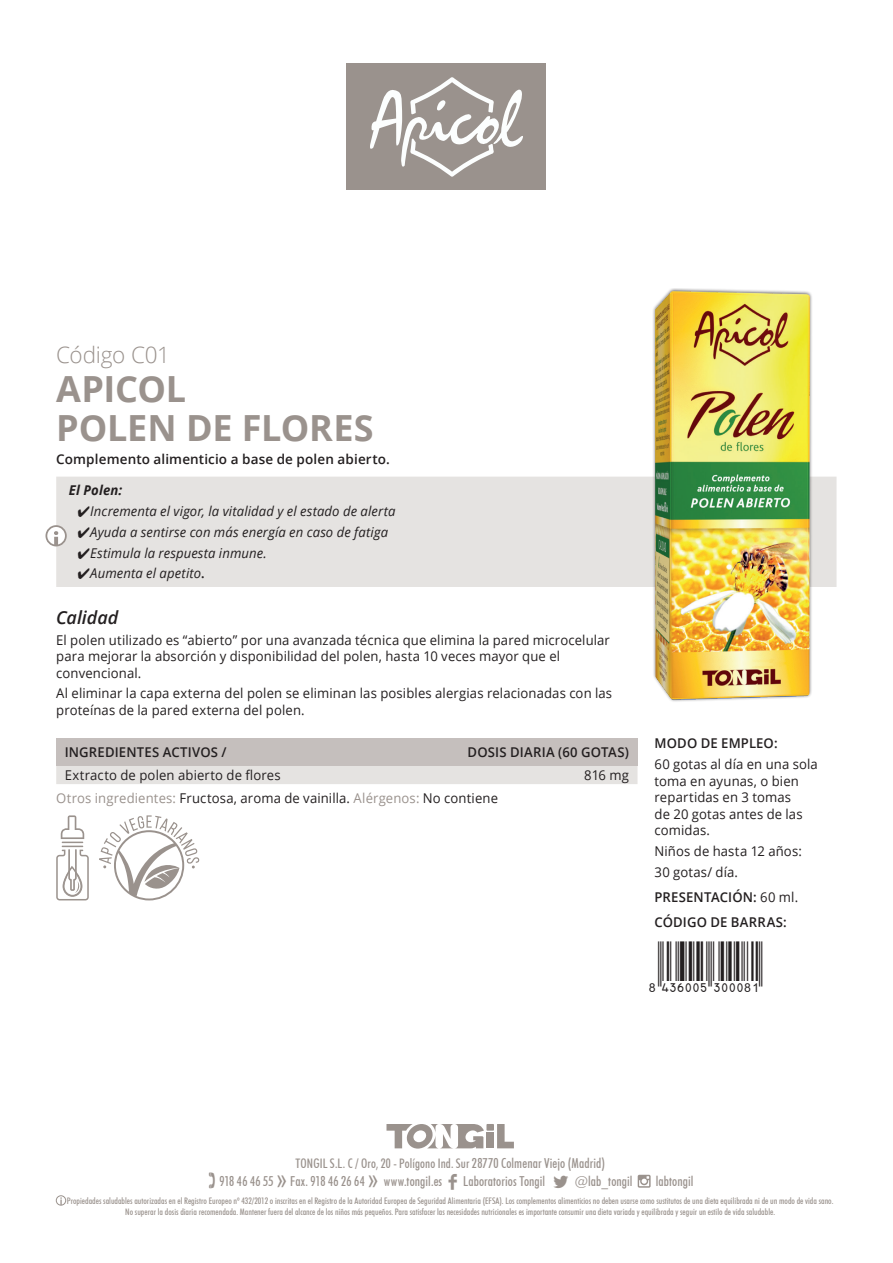
<style>
.page{position:relative;width:893px;height:1263px;background:#fff}
.page>*{position:absolute;margin:0;border:0;box-sizing:border-box;transform-origin:0 0}
.t1{font:700 36px/39px "Open Sans";letter-spacing:-.005em;color:#9a928d}
.t2{font:300 22.5px "Open Sans";letter-spacing:-.015em;color:#9a928d}
.t3{font:italic 600 18px "Open Sans";color:#231f20}
.t4{font:500 condensed 13.65px "Futura BT";letter-spacing:.01em;color:#9a928d}
.t5{font:13.5px/16.5px "Open Sans";letter-spacing:.01em;color:#231f20}
.t6{font:italic 13.5px/20.7px "Open Sans";letter-spacing:.01em;color:#231f20}
.t7{font:600 13.5px/25px "Open Sans";letter-spacing:.01em;color:#231f20}
.t8{font:italic 700 13.5px "Open Sans";letter-spacing:.01em;color:#231f20}
.t9{font:500 condensed 13.05px "Futura BT";letter-spacing:.01em;color:#9a928d}
.t10{font:500 condensed 9px/10.8px "Futura BT";color:#9a928d;text-align:center}
.s1{font-family:"Minion Pro";font-style:normal;font-size:18px}
.s2{color:#9a928d}
.s3{font-weight:400}
.s4{font-size:13.65px}
.s5{font-family:"Arial Narrow";font-weight:400;font-stretch:normal;font-size:25.95px}
.s6{font-family:"Socialico";font-weight:400;font-stretch:normal;font-size:25.95px}
</style>
<div class="page">
<svg style="left:638px;top:1175px;width:13px;height:13px"></svg>
<svg style="left:497px;top:1124px;width:17px;height:24px"></svg>
<div style="left:486px;top:1132px;width:8px;height:16px;background:#9a928d"></div>
<div style="left:486px;top:1124px;width:8px;height:7px;background:#9a928d"></div>
<svg style="left:386px;top:1124px;width:98px;height:24px"></svg>
<div style="left:347px;top:64px;width:199px;height:126px;background:#9a928d"></div>
<svg style="left:370px;top:77px;width:153px;height:100px"></svg>
<svg style="left:60px;top:1197px;width:2px;height:6px"></svg>
<div style="left:56px;top:1195px;width:10px;height:10px;border:1px solid #9a928d;border-radius:50%"></div>
<svg style="left:56px;top:477px;width:582px;height:307px"></svg>
<div style="left:56px;top:738px;width:581px;height:27px;background:#c5bfbd"></div>
<svg style="left:56px;top:815px;width:33px;height:85px"></svg>
<svg style="left:99px;top:815px;width:100px;height:85px"></svg>
<img style="left:628px;top:288px;width:209px;height:417px">
<svg style="left:46px;top:526px;width:20px;height:19px"></svg>
<svg style="left:54px;top:531px;width:4px;height:12px"></svg>
<div style="left:45px;top:525px;width:22px;height:21px;border:2px solid #9a928d;border-radius:50%"></div>
<svg style="left:78px;top:506px;width:11px;height:11px"></svg>
<svg style="left:78px;top:527px;width:11px;height:11px"></svg>
<svg style="left:78px;top:548px;width:11px;height:11px"></svg>
<svg style="left:78px;top:569px;width:11px;height:11px"></svg>
<h2 class="t2" style="left:56px;top:339px;width:115px">Código C01</h2>
<h1 class="t1" style="left:56px;top:368px;width:319px">APICOL<br>POLEN DE FLORES</h1>
<p class="t7" style="left:56px;top:446px;width:335px">Complemento alimenticio a base de polen abierto.</p>
<p class="t8" style="left:69px;top:481px;width:55px">El Polen:</p>
<p class="t6" style="left:90px;top:501px;width:307px">Incrementa el vigor, la vitalidad y el estado de alerta Ayuda a sentirse con más energía en caso de fatiga Estimula la respuesta inmune.<br>Aumenta el apetito<span class="s1">.</span></p>
<h3 class="t3" style="left:56px;top:605px;width:64px">Calidad</h3>
<p class="t5" style="left:56px;top:631px;width:555px">El polen utilizado es “abierto” por una avanzada técnica que elimina la pared microcelular para mejorar la absorción y disponibilidad del polen, hasta 10 veces mayor que el convencional.</p>
<p class="t5" style="left:56px;top:685px;width:557px">Al eliminar la capa externa del polen se eliminan las posibles alergias relacionadas con las proteínas de la pared externa del polen.</p>
<p class="t7" style="left:65px;top:739px;width:163px">INGREDIENTES ACTIVOS /</p>
<p class="t7" style="left:468px;top:739px;width:163px">DOSIS DIARIA (60 GOTAS)</p>
<p class="t5" style="left:65px;top:766px;width:217px">Extracto de polen abierto de flores</p>
<p class="t5" style="left:584px;top:766px;width:46px">816 mg</p>
<p class="t5" style="left:56px;top:789px;width:443px"><span class="s2">Otros ingredientes:</span> Fructosa, aroma de vainilla. <span class="s2">Alérgenos:</span> No contiene</p>
<p class="t7" style="left:654px;top:730px;width:125px">MODO DE EMPLEO:</p>
<p class="t5" style="left:654px;top:755px;width:165px">60 gotas al día en una sola toma en ayunas, o bien repartidas en 3 tomas<br>de 20 gotas antes de las comidas.</p>
<p class="t5" style="left:654px;top:840px;width:149px;line-height:20.7px">Niños de hasta 12 años:<br>30 gotas/ día.</p>
<p class="t7" style="left:654px;top:884px;width:145px">PRESENTACIÓN: <span class="s3">60 ml.<br></span>CÓDIGO DE BARRAS:</p>
<p class="t9" style="left:295px;top:1155px;width:311px">TONGIL S.L. C / Oro, 20 - Polígono Ind. Sur <span class="s4">28770 Colmenar Viejo (Madrid)</span></p>
<p class="t4" style="left:219px;top:1172px;width:415px">918 46 46 55 <span class="s5">»</span> Fax. 918 46 26 64 <span class="s5">»</span> www.tongil.es <span class="s6">F</span> Laboratorios Tongil <span class="s6">L</span> @lab_tongil</p>
<p class="t4" style="left:656px;top:1172px;width:39px">labtongil</p>
<p class="t10" style="left:67px;top:1195px;width:768px">Propiedades saludables autorizadas en el Registro Europeo nº 432/2012 o inscritas en el Registro de la Autoridad Europea de Seguridad Alimentaria (EFSA). Los complementos alimenticios no deben usarse como sustitutos de una dieta equilibrada ni de un modo de vida sano.<br>No superar la dosis diaria recomendada. Mantener fuera del alcance de los niños más pequeños. Para satisfacer las necesidades nutricionales es importante consumir una dieta variada y equilibrada y seguir un estilo de vida saludable.</p>
</div>
